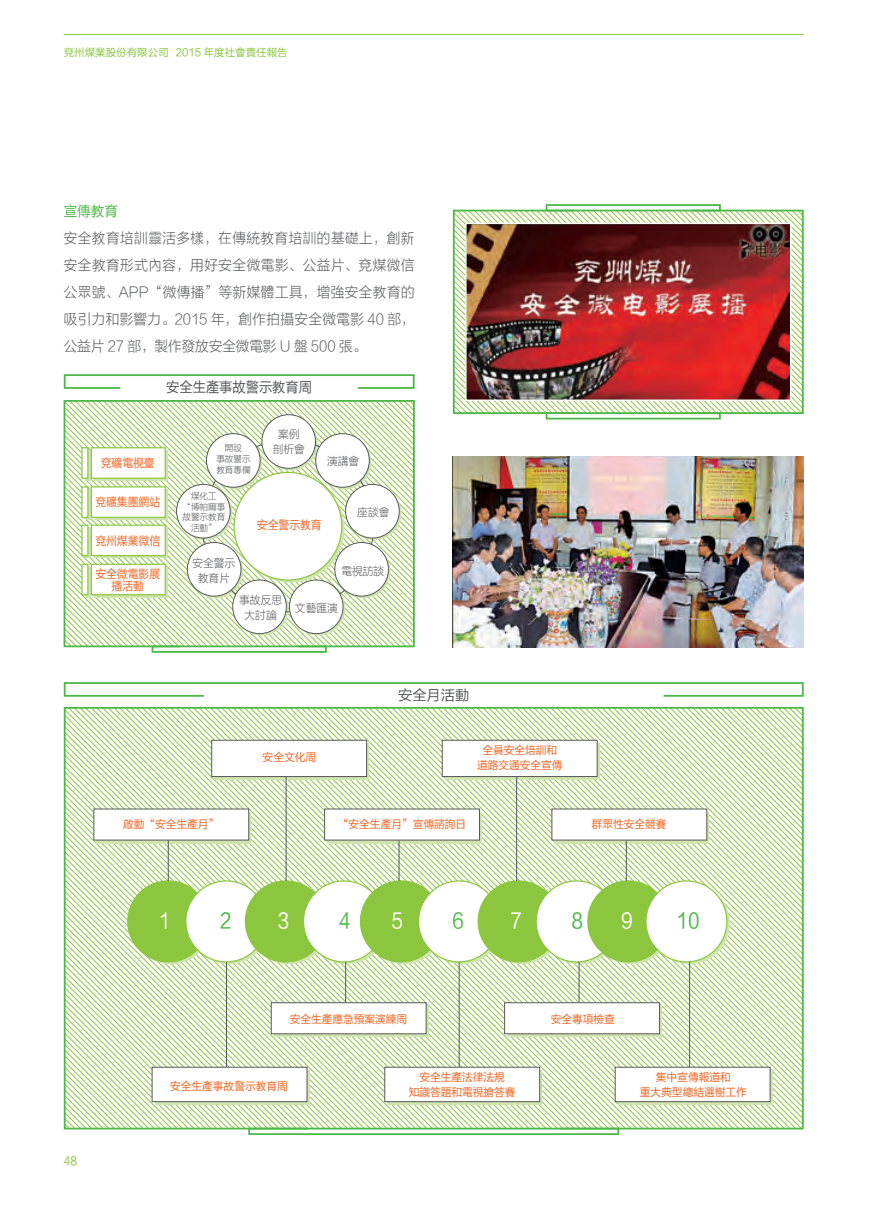
<style>
.page{position:relative;width:893px;height:1212px;background:#fff}
.page>*{position:absolute;margin:0;border:0;box-sizing:border-box;transform-origin:0 0}
.内文{font:21px "FZLTHK GBK1 0";color:#4cb848;scale:.9 1}
.内文-2{font:21px "FZLTHK GBK1 0";color:#fff;scale:.9 1}
.内文-3{font:14.25px/27px "FZLTXHK GBK1 0";letter-spacing:.03em;color:#57585a;text-align:justify;scale:.95 1}
.内文-4{font:14.25px "FZLTHK GBK1 0";color:#57585a;scale:.93 1}
.内文-5{font:14.25px "FZLTHK GBK1 0";color:#57585a}
.三级标题{font:14.25px "FZLTHK GBK1 0";color:#4cb848;scale:.95 1}
.内文-6{font:12px/12px "FZLTHK GBK1 0";color:#f36421;text-align:center;scale:.9 1}
.t1{font:12px "FZLTHJW GB1 0";color:#8bc63e;scale:.9 1}
.表格内文{font:11.25px "FZLTHK GBK1 0";color:#f36421;scale:.95 1}
.表格内文-2{font:11.25px/15px "FZLTXHK GBK1 0";color:#57585a;text-align:center;scale:.95 1}
.t2{font:10.5px "FZLTHK GBK1 0";color:#8bc63e}
.表格内文-3{font:9px/10.5px "FZLTXHK GBK1 0";color:#57585a;text-align:center;scale:.95 1}
</style>
<div class="page">
<hr style="left:64px;top:34px;width:740px;height:1px;background:#8bc63e">
<svg style="left:67px;top:710px;width:436px;height:416px"></svg>
<svg style="left:503px;top:710px;width:298px;height:416px"></svg>
<div style="left:96px;top:812px;width:155px;height:31px;background:linear-gradient(to right,#8a927f,#8a927f)"></div>
<div style="left:214px;top:743px;width:155px;height:36px;background:#c9ddaa"></div>
<svg style="left:155px;top:1070px;width:155px;height:34px"></svg>
<svg style="left:445px;top:743px;width:155px;height:36px"></svg>
<div style="left:387px;top:1070px;width:155px;height:34px;background:#bbcca0"></div>
<svg style="left:618px;top:1070px;width:155px;height:34px"></svg>
<div style="left:327px;top:812px;width:155px;height:31px;background:linear-gradient(to right,#8a927f,#8a927f)"></div>
<div style="left:554px;top:812px;width:155px;height:31px;background:linear-gradient(to right,#8a927f,#8a927f)"></div>
<div style="left:507px;top:1006px;width:155px;height:31px;background:linear-gradient(to right,#abba94,#abba94)"></div>
<svg style="left:274px;top:1006px;width:155px;height:31px"></svg>
<svg style="left:649px;top:883px;width:81px;height:81px"></svg>
<svg style="left:67px;top:403px;width:84px;height:241px"></svg>
<div style="left:64px;top:400px;width:351px;height:247px;border:2px solid #4cb848"></div>
<svg style="left:85px;top:450px;width:6px;height:31px"></svg>
<svg style="left:85px;top:528px;width:6px;height:30px"></svg>
<svg style="left:85px;top:567px;width:6px;height:30px"></svg>
<svg style="left:85px;top:489px;width:6px;height:31px"></svg>
<div style="left:94px;top:450px;width:74px;height:31px;background:#cfe4ae"></div>
<div style="left:94px;top:528px;width:74px;height:30px;background:#bfdd94"></div>
<div style="left:94px;top:567px;width:74px;height:30px;background:#b7d986"></div>
<div style="left:94px;top:489px;width:74px;height:31px;background:#cfe4ae"></div>
<img style="left:453px;top:456px;width:351px;height:192px">
<svg style="left:456px;top:213px;width:89px;height:198px"></svg>
<img style="left:468px;top:226px;width:77px;height:172px">
<div style="left:81px;top:447px;width:7px;height:32px;background:#fff;border:1px solid #8bc63e"></div>
<div style="left:81px;top:524px;width:7px;height:32px;background:#fff;border:1px solid #8bc63e"></div>
<div style="left:81px;top:564px;width:7px;height:31px;background:#fff;border:1px solid #8bc63e"></div>
<div style="left:81px;top:486px;width:7px;height:32px;background:#fff;border:1px solid #8bc63e"></div>
<div style="left:91px;top:447px;width:75px;height:32px;background:#fff;border:1px solid #8bc63e"></div>
<div style="left:91px;top:524px;width:75px;height:32px;background:#fff;border:1px solid #8bc63e"></div>
<div style="left:91px;top:564px;width:75px;height:31px;background:#fff;border:1px solid #8bc63e"></div>
<div style="left:91px;top:486px;width:75px;height:32px;background:#fff;border:1px solid #8bc63e"></div>
<div style="left:128px;top:881px;width:81px;height:81px;background:#8bc63e;border-radius:50%"></div>
<div style="left:186px;top:881px;width:81px;height:81px;background:#fff;border-radius:50%"></div>
<div style="left:245px;top:881px;width:81px;height:81px;background:#8bc63e;border-radius:50%"></div>
<div style="left:303px;top:881px;width:81px;height:81px;background:#fff;border-radius:50%"></div>
<div style="left:360px;top:881px;width:81px;height:81px;background:#8bc63e;border-radius:50%"></div>
<div style="left:419px;top:881px;width:80px;height:81px;background:#fff;border-radius:50%"></div>
<div style="left:478px;top:881px;width:81px;height:81px;background:#8bc63e;border-radius:50%"></div>
<div style="left:536px;top:881px;width:81px;height:81px;background:#fff;border-radius:50%"></div>
<div style="left:588px;top:881px;width:81px;height:81px;background:#8bc63e;border-radius:50%"></div>
<div style="left:646px;top:881px;width:81px;height:81px;background:#fff;border-radius:50%"></div>
<div style="left:645px;top:880px;width:82px;height:82px;border:1px solid #8bc63e;border-radius:50%"></div>
<hr style="left:168px;top:840px;width:1px;height:41px;background:#57585a">
<hr style="left:286px;top:774px;width:1px;height:107px;background:#57585a">
<hr style="left:226px;top:962px;width:1px;height:106px;background:#57585a">
<hr style="left:516px;top:774px;width:1px;height:107px;background:#57585a">
<hr style="left:459px;top:962px;width:1px;height:106px;background:#57585a">
<hr style="left:689px;top:962px;width:1px;height:106px;background:#57585a">
<hr style="left:399px;top:840px;width:1px;height:41px;background:#57585a">
<hr style="left:626px;top:840px;width:1px;height:41px;background:#57585a">
<hr style="left:579px;top:962px;width:1px;height:40px;background:#57585a">
<hr style="left:345px;top:962px;width:1px;height:40px;background:#57585a">
<div style="left:94px;top:809px;width:155px;height:31px;background:#fff"></div>
<div style="left:211px;top:740px;width:156px;height:37px;background:#fff;border:1px solid #57585a"></div>
<div style="left:152px;top:1067px;width:155px;height:35px;background:#fff;border:1px solid #57585a"></div>
<div style="left:442px;top:740px;width:155px;height:37px;background:#fff;border:1px solid #57585a"></div>
<div style="left:384px;top:1067px;width:156px;height:35px;background:#fff;border:1px solid #57585a"></div>
<div style="left:615px;top:1067px;width:155px;height:35px;background:#fff;border:1px solid #57585a"></div>
<div style="left:324px;top:809px;width:156px;height:31px;background:#fff"></div>
<div style="left:552px;top:809px;width:155px;height:31px;background:#fff"></div>
<div style="left:504px;top:1002px;width:156px;height:32px;background:#fff;border:1px solid #57585a"></div>
<div style="left:271px;top:1002px;width:155px;height:32px;background:#fff;border:1px solid #57585a"></div>
<svg style="left:151px;top:401px;width:263px;height:252px"></svg>
<img style="left:545px;top:204px;width:258px;height:216px">
<svg style="left:63px;top:374px;width:352px;height:15px"></svg>
<svg style="left:63px;top:682px;width:741px;height:15px"></svg>
<svg style="left:247px;top:1127px;width:373px;height:8px"></svg>
<p class="t2" style="left:64px;top:46px;width:225px">兗州煤業股份有限公司 2015 年度社會責任報告</p>
<p class="三级标题" style="left:64px;top:204px;width:58px">宣傳教育</p>
<p class="内文-3" style="left:64px;top:225px;width:371px">安全教育培訓靈活多樣，在傳統教育培訓的基礎上，創新安全教育形式內容，用好安全微電影、公益片、兗煤微信公眾號、APP“微傳播”等新媒體工具，增強安全教育的吸引力和影響力。2015 年，創作拍攝安全微電影 40 部，公益片 27 部，製作發放安全微電影 U 盤 500 張。</p>
<p class="内文-4" style="left:166px;top:380px;width:158px">安全生產事故警示教育周</p>
<p class="内文-6" style="left:101px;top:457px;width:61px">兗礦電視臺</p>
<p class="内文-6" style="left:95px;top:496px;width:73px">兗礦集團網站</p>
<p class="内文-6" style="left:95px;top:535px;width:73px">兗州煤業微信</p>
<p class="内文-6" style="left:95px;top:568px;width:73px">安全微電影展播活動</p>
<p class="表格内文-2" style="left:278px;top:427px;width:24px">案例</p>
<p class="表格内文-3" style="left:225px;top:443px;width:19px">開設</p>
<p class="表格内文-2" style="left:273px;top:442px;width:35px">剖析會</p>
<p class="表格内文-3" style="left:216px;top:454px;width:37px">事故警示</p>
<p class="表格内文-3" style="left:216px;top:464px;width:37px">教育專欄</p>
<p class="表格内文-2" style="left:327px;top:454px;width:35px">演講會</p>
<p class="表格内文-2" style="left:357px;top:504px;width:35px">座談會</p>
<p class="表格内文-3" style="left:191px;top:491px;width:28px">煤化工</p>
<p class="表格内文-3" style="left:183px;top:501px;width:46px">“博帕爾事故警示教育活動”</p>
<p class="内文-6" style="left:257px;top:519px;width:73px">安全警示教育</p>
<p class="表格内文-2" style="left:192px;top:555px;width:46px">安全警示教育片</p>
<p class="表格内文-2" style="left:239px;top:593px;width:46px">事故反思大討論</p>
<p class="表格内文-2" style="left:341px;top:564px;width:47px">電視訪談</p>
<p class="表格内文-2" style="left:295px;top:601px;width:46px">文藝匯演</p>
<p class="表格内文" style="left:263px;top:751px;width:58px">安全文化周</p>
<p class="内文-5" style="left:398px;top:687px;width:73px">安全月活動</p>
<p class="表格内文" style="left:482px;top:744px;width:80px">全員安全培訓和</p>
<p class="表格内文" style="left:477px;top:759px;width:91px">道路交通安全宣傳</p>
<p class="表格内文" style="left:123px;top:818px;width:103px">啟動“安全生產月”</p>
<p class="表格内文" style="left:338px;top:818px;width:136px">“安全生產月”宣傳諮詢日</p>
<p class="表格内文" style="left:592px;top:818px;width:80px">群眾性安全競賽</p>
<p class="内文-2" style="left:159px;top:909px;width:14px">1</p>
<p class="内文" style="left:220px;top:909px;width:14px">2</p>
<p class="内文-2" style="left:278px;top:909px;width:14px">3</p>
<p class="内文" style="left:339px;top:909px;width:14px">4</p>
<p class="内文-2" style="left:391px;top:909px;width:14px">5</p>
<p class="内文" style="left:453px;top:909px;width:14px">6</p>
<p class="内文-2" style="left:511px;top:909px;width:14px">7</p>
<p class="内文" style="left:572px;top:909px;width:14px">8</p>
<p class="内文-2" style="left:621px;top:909px;width:14px">9</p>
<p class="内文" style="left:676px;top:909px;width:27px">10</p>
<p class="t1" style="left:64px;top:1154px;width:16px">48</p>
<p class="表格内文" style="left:290px;top:1013px;width:125px">安全生產應急預案演練周</p>
<p class="表格内文" style="left:551px;top:1013px;width:69px">安全專項檢查</p>
<p class="表格内文" style="left:170px;top:1080px;width:125px">安全生產事故警示教育周</p>
<p class="表格内文" style="left:419px;top:1071px;width:91px">安全生產法律法規</p>
<p class="表格内文" style="left:409px;top:1086px;width:114px">知識答題和電視搶答賽</p>
<p class="表格内文" style="left:656px;top:1071px;width:80px">集中宣傳報道和</p>
<p class="表格内文" style="left:640px;top:1086px;width:114px">重大典型總結選樹工作</p>
</div>
